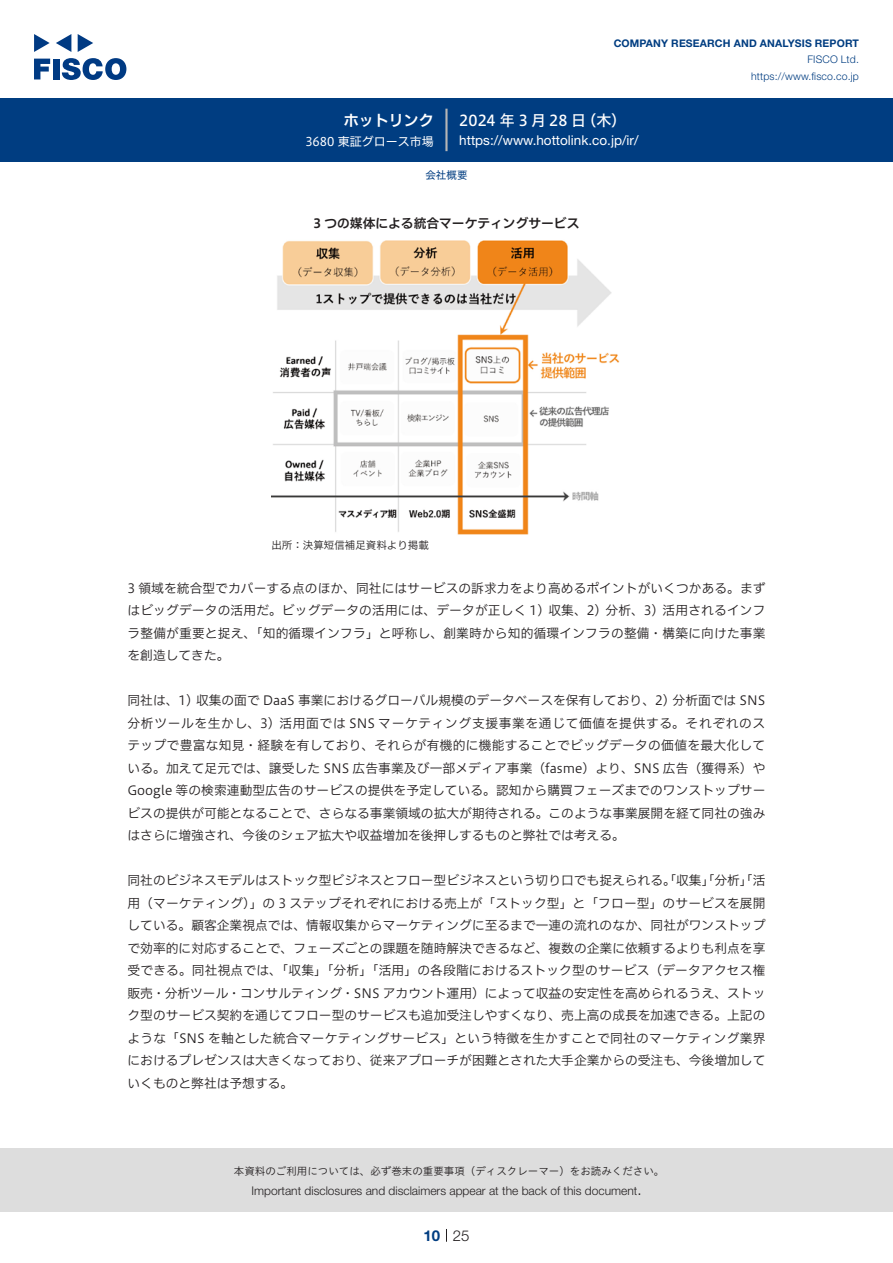
<style>
.page{position:relative;width:893px;height:1263px;background:#fff}
.page>*{position:absolute;margin:0;border:0;box-sizing:border-box;transform-origin:0 0}
.t1{font:15px "Hiragino UD Sans F Std N W5";letter-spacing:.01em;color:#fff}
.t2{font:15px "Hiragino UD Sans F Std N W6";color:#fff}
.t3{font:300 15px "Helvetica Neue LT Std";color:#231f20}
.t4{font:700 15px "Helvetica Neue LT Std";color:#003d81}
.t5{font:13.5px "Helvetica Neue LT Std";color:#fff}
.本文{font:12.75px/22.5px "Hiragino UD Sans F Std N W3";color:#231f20;text-align:justify}
.チャートタイトル{font:12.75px "Hiragino UD Sans F Std N W6";color:#231f20}
.t6{font:300 12px "Helvetica Neue LT Std";color:#231f20}
.t7{font:12px "Hiragino UD Sans F Std N W4";color:#fff}
.t8{font:10.5px "Hiragino UD Sans Std W3";color:#231f20}
.t9{font:700 10.5px "Helvetica Neue LT Std";letter-spacing:.015em;color:#003d81}
.t10{font:300 10.5px/16.5px "Helvetica Neue LT Std";letter-spacing:.015em;color:#003d81;text-align:right}
.表組み基本スタイル{font:10.5px "Hiragino UD Sans F Std N W3";color:#231f20}
.ヘッダー{font:10.5px "Hiragino UD Sans F Std N W4";color:#003d81}
</style>
<div class="page">
<div style="left:0;top:1148px;width:893px;height:64px;background:#ddd"></div>
<svg style="left:34px;top:59px;width:16px;height:20px"></svg>
<div style="left:53px;top:59px;width:6px;height:20px;background:#003a83"></div>
<svg style="left:62px;top:58px;width:64px;height:22px"></svg>
<svg style="left:34px;top:34px;width:16px;height:18px"></svg>
<svg style="left:78px;top:34px;width:15px;height:18px"></svg>
<svg style="left:56px;top:34px;width:15px;height:18px"></svg>
<div style="left:0;top:98px;width:893px;height:64px;background:#003d81"></div>
<hr style="left:445px;top:109px;width:3px;height:42px;background:#b5b5b6">
<svg style="left:446px;top:1229px;width:1px;height:13px"></svg>
<img style="left:271px;top:240px;width:349px;height:295px">
<p class="t2" style="left:344px;top:109px;width:92px">ホットリンク</p>
<p class="t7" style="left:305px;top:132px;width:130px">3680 東証グロース市場</p>
<p class="t9" style="left:614px;top:37px;width:247px">COMPANY RESEARCH AND ANALYSIS REPORT</p>
<p class="t10" style="left:751px;top:51px;width:109px">FISCO Ltd. https://www.fisco.co j p.</p>
<p class="t1" style="left:581px;top:109px;width:46px">（木(</p>
<p class="t1" style="left:459px;top:109px;width:128px">2024 年 3月28 日</p>
<p class="t5" style="left:459px;top:132px;width:181px">https://www.hottolink. c o j p. /i r/</p>
<p class="ヘッダー" style="left:425px;top:167px;width:43px">会社概要</p>
<p class="チャートタイトル" style="left:313px;top:214px;width:267px">3 つの媒体による統合マーケティングサービス</p>
<p class="表組み基本スタイル" style="left:271px;top:537px;width:159px">出所：決算短信補足資料より掲載</p>
<p class="本文" style="left:128px;top:576px;width:640px">3 領域を統合型でカバーする点のほか、同社にはサービスの訴求力をより高めるポイントがいくつかある。まずはビッグデータの活用だ。ビッグデータの活用には、データが正しく 1) 収集、2) 分析、3) 活用されるインフラ整備が重要と捉え、「知的循環インフラ」と呼称し、創業時から知的循環インフラの整備・構築に向けた事業を創造してきた。</p>
<p class="本文" style="left:128px;top:688px;width:639px">同社は、1) 収集の面で DaaS 事業におけるグローバル規模のデータベースを保有しており、2) 分析面では SNS分析ツールを生かし、3) 活用面では SNS マーケティング支援事業を通じて価値を提供する。それぞれのステップで豊富な知見・経験を有しており、それらが有機的に機能することでビッグデータの価値を最大化している。加えて足元では、譲受した SNS 広告事業及び一部メディア事業（fasme）より、SNS 広告（獲得系）やGoogle 等の検索連動型広告のサービスの提供を予定している。認知から購買フェーズまでのワンストップサービスの提供が可能となることで、さらなる事業領域の拡大が期待される。このような事業展開を経て同社の強みはさらに増強され、今後のシェア拡大や収益増加を後押しするものと弊社では考える。</p>
<p class="本文" style="left:128px;top:868px;width:639px">同社のビジネスモデルはストック型ビジネスとフロー型ビジネスという切り口でも捉えられる。「収集」「分析」「活用（マーケティング）」の 3 ステップそれぞれにおける売上が「ストック型」と「フロー型」のサービスを展開している。顧客企業視点では、情報収集からマーケティングに至るまで一連の流れのなか、同社がワンストップで効率的に対応することで、フェーズごとの課題を随時解決できるなど、複数の企業に依頼するよりも利点を享受できる。同社視点では、「収集」「分析」「活用」の各段階におけるストック型のサービス（データアクセス権販売・分析ツール・コンサルティング・SNS アカウント運用）によって収益の安定性を高められるうえ、ストック型のサービス契約を通じてフロー型のサービスも追加受注しやすくなり、売上高の成長を加速できる。上記のような「SNS を軸とした統合マーケティングサービス」という特徴を生かすことで同社のマーケティング業界におけるプレゼンスは大きくなっており、従来アプローチが困難とされた大手企業からの受注も、今後増加していくものと弊社は予想する。</p>
<p class="t8" style="left:234px;top:1163px;width:432px">本資料のご利用については、必ず巻末の重要事項（ディスクレーマー）をお読みください。</p>
<p class="t3" style="left:637px;top:1180px;width:6px">.</p>
<p class="t6" style="left:251px;top:1183px;width:387px">Important disclosures and disclaimers appear at the back of this document</p>
<p class="t4" style="left:423px;top:1226px;width:18px">10</p>
<p class="t3" style="left:453px;top:1226px;width:18px">25</p>
</div>
